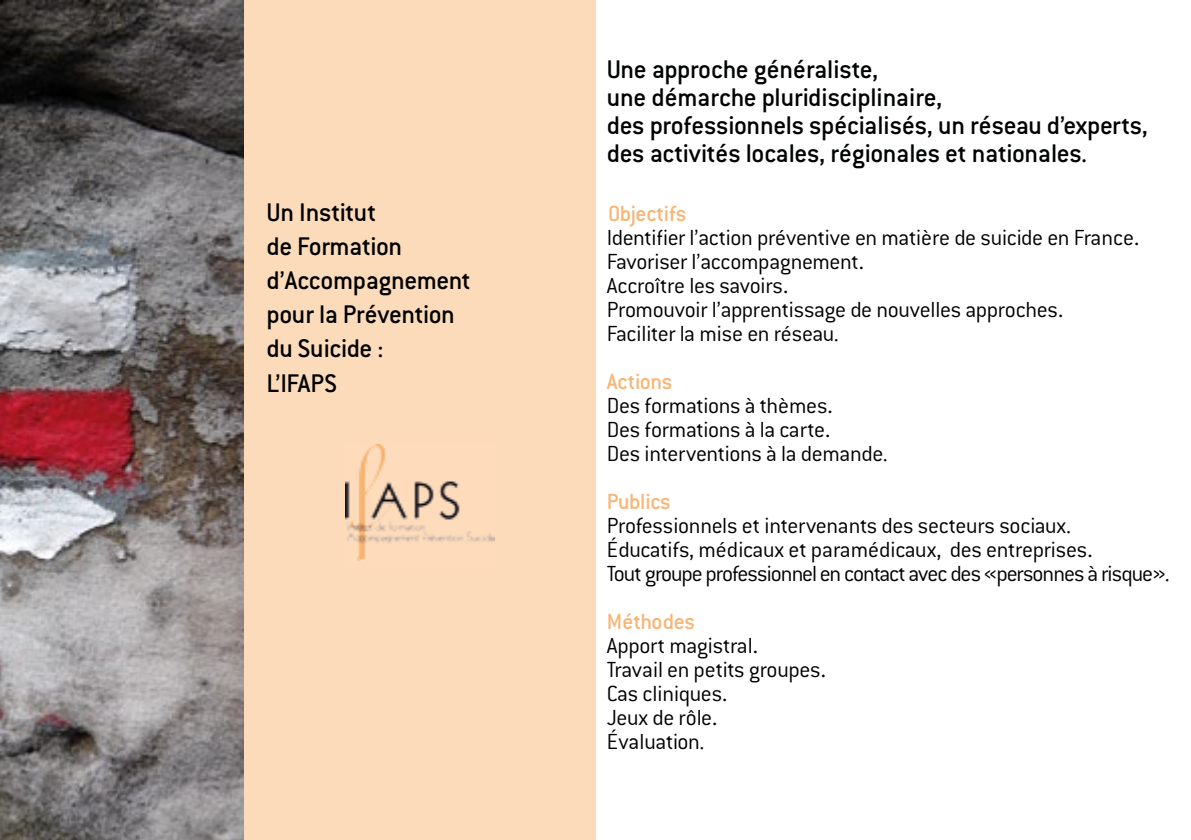
<style>
.page{position:relative;width:1191px;height:840px;background:#fff}
.page>*{position:absolute;margin:0;border:0;box-sizing:border-box;transform-origin:0 0}
.t1{font:500 28px/34px "Conduit ITC";letter-spacing:-.01em;color:#010202}
.t2{font:300 24px/24px "Conduit ITC";letter-spacing:-.015em;color:#010202}
.t3{font:500 24px "Conduit ITC";letter-spacing:-.015em;color:#f8b575}
.s1{font-weight:500;color:#f8b575}
.s2{font-weight:500}
</style>
<div class="page">
<hr style="left:1190px;top:0;width:1px;height:839px;background:#dcd4e9">
<div style="left:0;top:0;width:595px;height:839px;background:#fcdbbb"></div>
<img style="left:0;top:0;width:244px;height:839px">
<img style="left:345px;top:444px;width:149px;height:116px">
<p class="t1" style="left:266px;top:195px;width:206px">Un Institut<br>de Formation d’Accompagnement pour la Prévention du Suicide :<br>L’IFAPS</p>
<p class="t1" style="left:607px;top:54px;width:543px;line-height:28px">Une approche généraliste,<br>une démarche pluridisciplinaire,<br>des professionnels spécialisés, un réseau d’experts, des activités locales, régionales et nationales.</p>
<p class="t2" style="left:607px;top:201px;width:534px"><span class="s1">Objectifs<br></span>Identifier l’action préventive en matière de suicide en France<span class="s2">.<br></span>Favoriser l’accompagnement<span class="s2">.<br></span>Accroître les savoirs<span class="s2">.<br></span>Promouvoir l’apprentissage de nouvelles approches<span class="s2">.<br></span>Faciliter la mise en réseau.</p>
<p class="t2" style="left:607px;top:369px;width:282px"><span class="s1">Actions<br></span>Des formations à thèmes<span class="s2">.<br></span>Des formations à la carte<span class="s2">.<br></span>Des interventions à la demande.</p>
<p class="t3" style="left:607px;top:487px;width:65px">Publics</p>
<p class="t2" style="left:607px;top:513px;width:564px">Professionnels et intervenants des secteurs sociaux.<br>Éducatifs, médicaux et paramédicaux, des entreprises<span class="s2">.<br></span>Tout groupe professionnel en contact avec des «personnes à risque».</p>
<p class="t2" style="left:607px;top:609px;width:221px"><span class="s1">Méthodes<br></span>Apport magistral<span class="s2">.<br></span>Travail en petits groupes<span class="s2">.<br></span>Cas cliniques<span class="s2">.<br></span>Jeux de rôle<span class="s2">.<br></span>Évaluation.</p>
</div>
